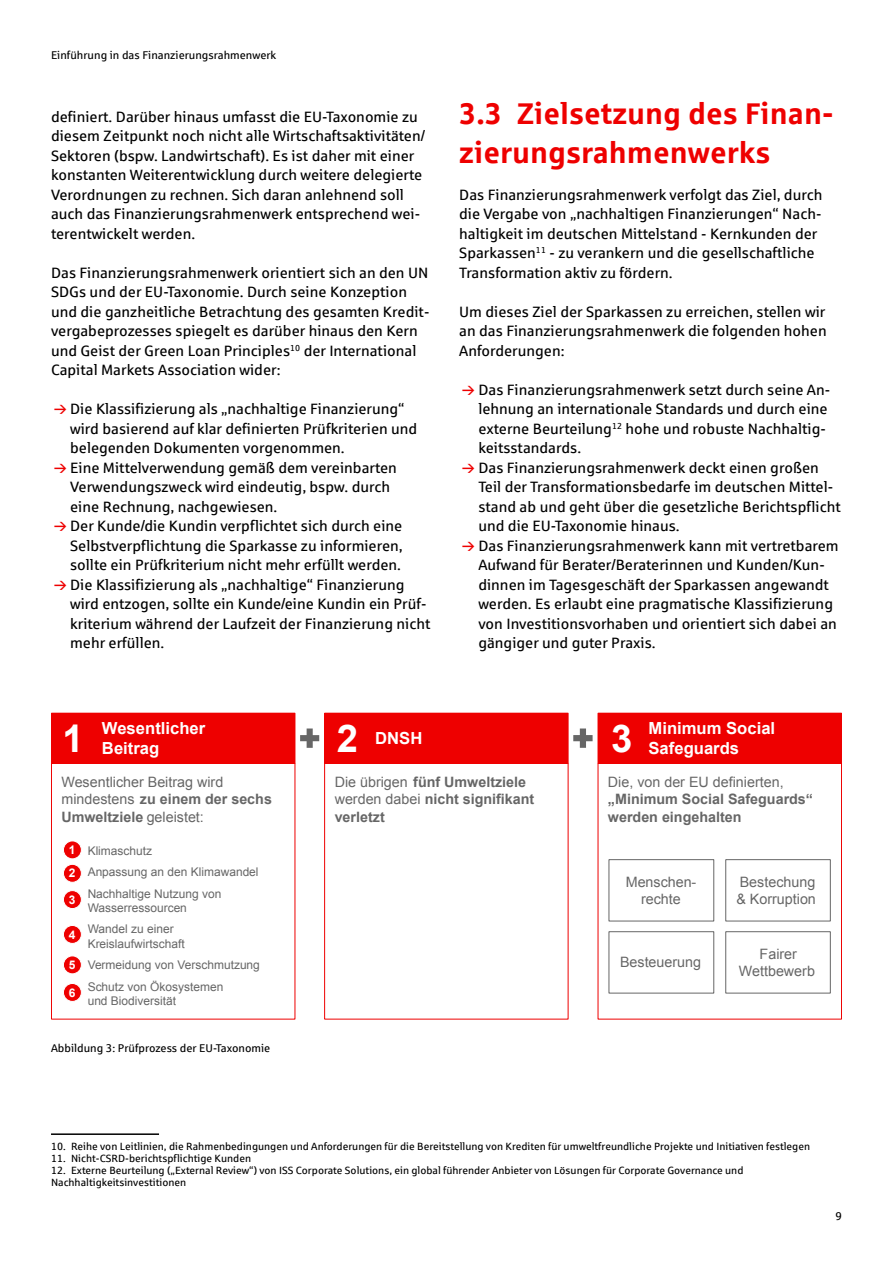
<style>
.page{position:relative;width:893px;height:1263px;background:#fff}
.page>*{position:absolute;margin:0;border:0;box-sizing:border-box;transform-origin:0 0}
.t1{font:700 38.25px "Arial";color:#fff}
.t2{font:700 30px/39px "Sparkasse Rg";color:#e00}
.t3{font:700 16.65px/20.1px "Arial";color:#fff}
.t4{font:15px/19.5px "Sparkasse Rg";color:#000}
.t5{font:14.25px/17.1px "Arial";color:#666}
.t6{font:700 14.25px/17.1px "Arial";color:#666}
.t7{font:12px/14.2px "Arial";color:#666}
.t8{font:700 12px/23.4px "Arial";color:#fff}
.t9{font:11.25px "Sparkasse Rg";color:#000}
.t10{font:10.5px/12px "Sparkasse Rg";color:#000}
.s1{font-weight:700}
.s2{font-weight:400}
</style>
<div class="page">
<hr style="left:51px;top:1133px;width:108px;height:2px;background:#000">
<div style="left:51px;top:713px;width:244px;height:50px;background:#e00"></div>
<div style="left:51px;top:713px;width:244px;height:51px;border:1px solid #e00"></div>
<div style="left:63px;top:841px;width:18px;height:18px;background:#e00;border-radius:50%"></div>
<div style="left:63px;top:840px;width:19px;height:19px;border:1px solid #fff;border-radius:50%"></div>
<div style="left:63px;top:864px;width:18px;height:18px;background:#e00;border-radius:50%"></div>
<div style="left:63px;top:864px;width:19px;height:19px;border:1px solid #fff;border-radius:50%"></div>
<div style="left:63px;top:890px;width:18px;height:18px;background:#e00;border-radius:50%"></div>
<div style="left:63px;top:890px;width:19px;height:19px;border:1px solid #fff;border-radius:50%"></div>
<div style="left:63px;top:925px;width:18px;height:18px;background:#e00;border-radius:50%"></div>
<div style="left:63px;top:925px;width:19px;height:19px;border:1px solid #fff;border-radius:50%"></div>
<div style="left:63px;top:956px;width:18px;height:18px;background:#e00;border-radius:50%"></div>
<div style="left:63px;top:955px;width:19px;height:19px;border:1px solid #fff;border-radius:50%"></div>
<div style="left:63px;top:983px;width:18px;height:18px;background:#e00;border-radius:50%"></div>
<div style="left:63px;top:983px;width:19px;height:19px;border:1px solid #fff;border-radius:50%"></div>
<div style="left:325px;top:713px;width:243px;height:50px;background:#e00"></div>
<div style="left:324px;top:713px;width:245px;height:51px;border:1px solid #e00"></div>
<div style="left:598px;top:713px;width:243px;height:50px;background:#e00"></div>
<div style="left:598px;top:713px;width:244px;height:51px;border:1px solid #e00"></div>
<div style="left:608px;top:859px;width:106px;height:62px;border:1px solid #666"></div>
<div style="left:725px;top:859px;width:106px;height:62px;border:1px solid #666"></div>
<div style="left:608px;top:931px;width:106px;height:62px;border:1px solid #666"></div>
<div style="left:725px;top:931px;width:106px;height:62px;border:1px solid #666"></div>
<svg style="left:300px;top:728px;width:19px;height:20px"></svg>
<svg style="left:573px;top:728px;width:20px;height:20px"></svg>
<p class="t9" style="left:51px;top:49px;width:227px">Einführung in das Finanzierungsrahmenwerk</p>
<p class="t4" style="left:51px;top:106px;width:375px">definiert. Darüber hinaus umfasst die EU-Taxonomie zu diesem Zeitpunkt noch nicht alle Wirtschaftsaktivitäten/ Sektoren (bspw. Landwirtschaft). Es ist daher mit einer konstanten Weiterentwicklung durch weitere delegierte Verordnungen zu rechnen. Sich daran anlehnend soll auch das Finanzierungsrahmenwerk entsprechend wei&shy;terentwickelt werden.</p>
<p class="t4" style="left:51px;top:262px;width:380px">Das Finanzierungsrahmenwerk orientiert sich an den UN SDGs und der EU-Taxonomie. Durch seine Konzeption und die ganzheitliche Betrachtung des gesamten Kredit&shy;vergabeprozesses spiegelt es darüber hinaus den Kern und Geist der Green Loan Principles<sup>10</sup> der International Capital Markets Association wider:</p>
<p class="t4" style="left:70px;top:399px;width:362px">Die Klassifizierung als „nachhaltige Finanzierung“ wird basierend auf klar definierten Prüfkriterien und belegenden Dokumenten vorgenommen.<br>Eine Mittelverwendung gemäß dem vereinbarten Verwendungszweck wird eindeutig, bspw. durch<br>eine Rechnung, nachgewiesen.<br>Der Kunde/die Kundin verpflichtet sich durch eine Selbstverpflichtung die Sparkasse zu informieren, sollte ein Prüfkriterium nicht mehr erfüllt werden.<br>Die Klassifizierung als „nachhaltige“ Finanzierung wird entzogen, sollte ein Kunde/eine Kundin ein Prüf&shy;kriterium während der Laufzeit der Finanzierung nicht mehr erfüllen.</p>
<h2 class="t2" style="left:459px;top:93px;width:376px">3.3 Zielsetzung des Finan&shy;zierungsrahmenwerks</h2>
<p class="t4" style="left:459px;top:184px;width:365px">Das Finanzierungsrahmenwerk verfolgt das Ziel, durch die Vergabe von „nachhaltigen Finanzierungen“ Nach&shy;haltigkeit im deutschen Mittelstand - Kernkunden der Sparkassen<sup>11</sup> - zu verankern und die gesellschaftliche Transformation aktiv zu fördern.</p>
<p class="t4" style="left:459px;top:301px;width:369px;text-align:justify">Um dieses Ziel der Sparkassen zu erreichen, stellen wir an das Finanzierungsrahmenwerk die folgenden hohen Anforderungen:</p>
<p class="t4" style="left:478px;top:379px;width:364px">Das Finanzierungsrahmenwerk setzt durch seine An&shy;lehnung an internationale Standards und durch eine externe Beurteilung<sup>12</sup> hohe und robuste Nachhaltig&shy;keitsstandards.<br>Das Finanzierungsrahmenwerk deckt einen großen Teil der Transformationsbedarfe im deutschen Mittel&shy;stand ab und geht über die gesetzliche Berichtspflicht und die EU-Taxonomie hinaus.<br>Das Finanzierungsrahmenwerk kann mit vertretbarem Aufwand für Berater/Beraterinnen und Kunden/Kun&shy;dinnen im Tagesgeschäft der Sparkassen angewandt werden. Es erlaubt eine pragmatische Klassifizierung von Investitionsvorhaben und orientiert sich dabei an gängiger und guter Praxis.</p>
<p class="t3" style="left:102px;top:719px;width:105px">Wesentlicher<br>Beitrag</p>
<h1 class="t1" style="left:63px;top:713px;width:23px">1</h1>
<h1 class="t1" style="left:337px;top:713px;width:23px">2</h1>
<h1 class="t1" style="left:611px;top:713px;width:23px">3</h1>
<p class="t3" style="left:375px;top:729px;width:49px">DNSH</p>
<p class="t3" style="left:648px;top:719px;width:128px">Minimum Social<br>Safeguards</p>
<p class="t5" style="left:61px;top:774px;width:212px">Wesentlicher Beitrag wird mindestens <span class="s1">zu einem der sechs<br>Umweltziele</span> geleistet:</p>
<p class="t8" style="left:69px;top:838px;width:8px">1<br>2</p>
<p class="t8" style="left:69px;top:888px;width:8px">3</p>
<p class="t8" style="left:69px;top:923px;width:8px">4</p>
<p class="t8" style="left:69px;top:953px;width:8px">5</p>
<p class="t8" style="left:69px;top:981px;width:8px">6</p>
<p class="t7" style="left:71px;top:843px;width:83px">• Klimaschutz</p>
<p class="t7" style="left:71px;top:865px;width:189px">• Anpassung an den Klimawandel</p>
<p class="t7" style="left:88px;top:886px;width:135px;text-indent:-17px">• Nachhaltige Nutzung von<br>Wasserressourcen</p>
<p class="t7" style="left:88px;top:922px;width:99px;text-indent:-17px">• Wandel zu einer<br>Kreislaufwirtschaft</p>
<p class="t7" style="left:71px;top:958px;width:190px">• Vermeidung von Verschmutzung</p>
<p class="t7" style="left:88px;top:979px;width:137px;text-indent:-17px">• Schutz von Ökosystemen und Biodiversität</p>
<p class="t9" style="left:51px;top:1041px;width:221px">Abbildung 3: Prüfprozess der EU-Taxonomie</p>
<p class="t6" style="left:335px;top:774px;width:201px"><span class="s2">Die übrigen</span> fünf Umweltziele <span class="s2">werden dabei</span> nicht signifikant verletzt</p>
<p class="t5" style="left:608px;top:774px;width:177px">Die, von der EU definierten,</p>
<p class="t6" style="left:608px;top:791px;width:207px">„Minimum Social Safeguards“ werden eingehalten</p>
<p class="t5" style="left:626px;top:873px;width:72px;text-align:center">Menschen&shy;rechte</p>
<p class="t5" style="left:736px;top:873px;width:81px">Bestechung &amp; Korruption</p>
<p class="t5" style="left:620px;top:954px;width:83px">Besteuerung</p>
<p class="t5" style="left:739px;top:945px;width:78px;text-align:center">Fairer<br>Wettbewerb</p>
<p class="t10" style="left:51px;top:1140px;width:761px">10. Reihe von Leitlinien, die Rahmenbedingungen und Anforderungen für die Bereitstellung von Krediten für umweltfreundliche Projekte und Initiativen festlegen</p>
<p class="t10" style="left:51px;top:1152px;width:202px">11. Nicht-CSRD-berichtspflichtige Kunden</p>
<p class="t10" style="left:51px;top:1164px;width:694px">12. Externe Beurteilung („External Review“) von ISS Corporate Solutions, ein global führender Anbieter von Lösungen für Corporate Governance und<br>Nachhaltigkeitsinvestitionen</p>
<p class="t9" style="left:835px;top:1209px;width:8px">9</p>
</div>
